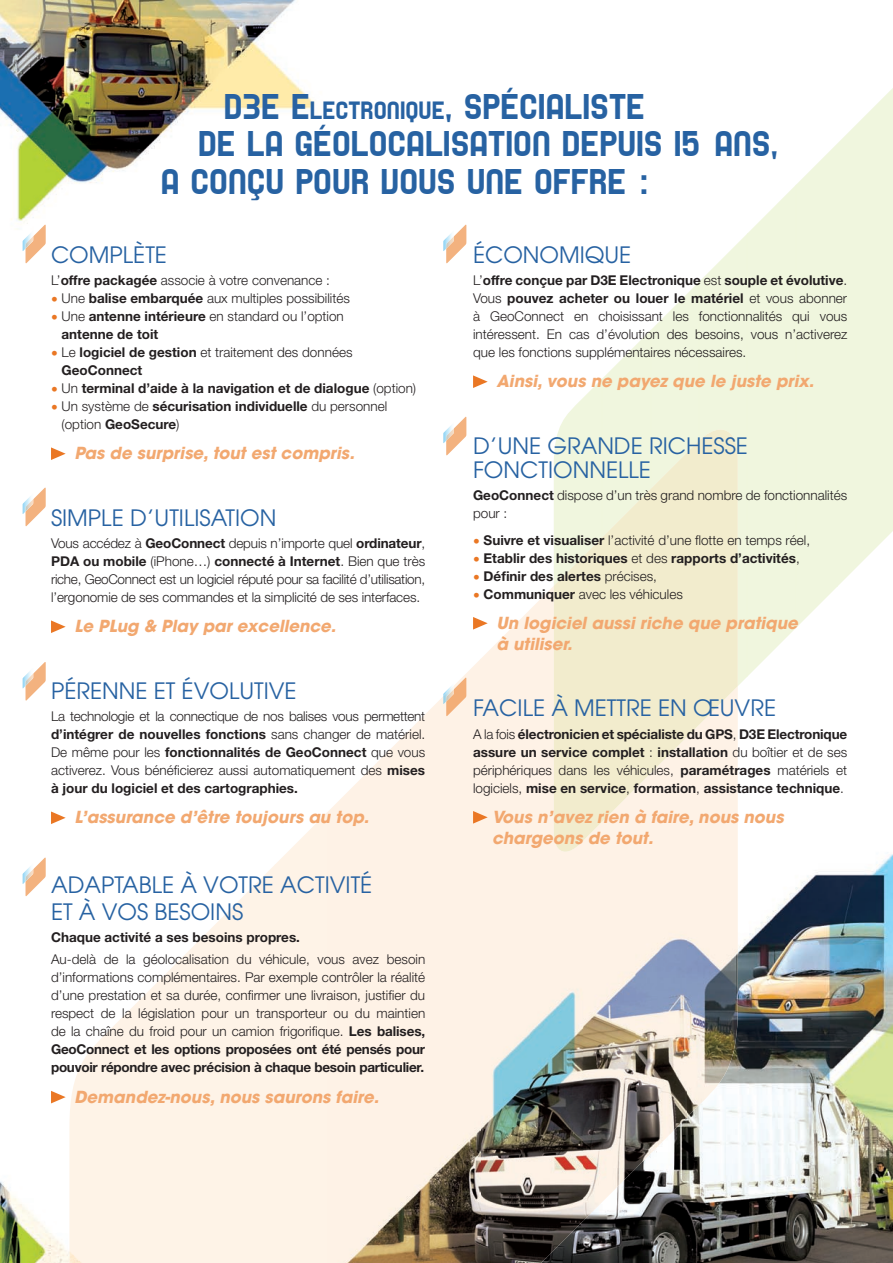
<style>
.page{position:relative;width:893px;height:1263px;background:#fff}
.page>*{position:absolute;margin:0;border:0;box-sizing:border-box;transform-origin:0 0}
.t1{font:37.5px "SF Speedwaystar";color:#2762a2}
.t2{font:22.5px/24px "Avant Garde";color:#2762a2}
.t3{font:italic 700 16.5px/21px "Avant Garde";color:#f2a870}
.t4{font:300 13.5px/18px "Helvetica Neue";color:#231f20;text-align:justify}
.t5{font:700 13.5px/18px "Helvetica Neue";color:#231f20}
.s1{font-size:26.25px}
.s2{font-weight:700}
.s3{color:#ea7724}
.s4{font-weight:300;color:#ea7724}
.s5{font-weight:300}
</style>
<div class="page">
<img style="left:0;top:0;width:893px;height:1263px">
<img style="left:796px;top:88px;width:97px;height:499px">
<img style="left:747px;top:184px;width:49px;height:493px">
<img style="left:699px;top:233px;width:49px;height:453px">
<img style="left:650px;top:281px;width:49px;height:148px">
<img style="left:602px;top:330px;width:49px;height:99px">
<img style="left:554px;top:378px;width:49px;height:51px">
<img style="left:796px;top:586px;width:42px;height:42px">
<img style="left:480px;top:586px;width:104px;height:677px">
<img style="left:429px;top:658px;width:52px;height:605px">
<img style="left:687px;top:852px;width:51px;height:266px">
<img style="left:377px;top:710px;width:53px;height:553px">
<img style="left:635px;top:852px;width:52px;height:317px">
<img style="left:326px;top:761px;width:52px;height:502px">
<img style="left:583px;top:852px;width:52px;height:369px">
<div style="left:275px;top:813px;width:52px;height:450px;background:#fef3e7"></div>
<div style="left:223px;top:864px;width:53px;height:399px;background:#fef3e7"></div>
<img style="left:172px;top:916px;width:52px;height:347px">
<img style="left:120px;top:967px;width:52px;height:296px">
<img style="left:69px;top:1018px;width:52px;height:245px">
<img style="left:554px;top:429px;width:184px;height:423px">
<svg style="left:473px;top:375px;width:15px;height:13px"></svg>
<svg style="left:473px;top:617px;width:15px;height:12px"></svg>
<svg style="left:473px;top:811px;width:15px;height:13px"></svg>
<img style="left:446px;top:225px;width:20px;height:38px">
<img style="left:443px;top:231px;width:11px;height:20px">
<svg style="left:446px;top:236px;width:8px;height:13px"></svg>
<img style="left:446px;top:417px;width:20px;height:38px">
<img style="left:443px;top:423px;width:11px;height:20px">
<svg style="left:446px;top:428px;width:8px;height:13px"></svg>
<img style="left:446px;top:677px;width:20px;height:39px">
<img style="left:443px;top:701px;width:11px;height:3px">
<svg style="left:443px;top:684px;width:11px;height:17px"></svg>
<svg style="left:51px;top:447px;width:15px;height:13px"></svg>
<svg style="left:51px;top:620px;width:15px;height:13px"></svg>
<svg style="left:51px;top:811px;width:15px;height:13px"></svg>
<svg style="left:51px;top:1091px;width:15px;height:12px"></svg>
<img style="left:26px;top:225px;width:20px;height:38px">
<img style="left:23px;top:231px;width:10px;height:20px">
<svg style="left:26px;top:236px;width:7px;height:13px"></svg>
<img style="left:26px;top:488px;width:20px;height:38px">
<img style="left:23px;top:494px;width:10px;height:20px">
<svg style="left:26px;top:499px;width:7px;height:12px"></svg>
<img style="left:26px;top:662px;width:20px;height:38px">
<img style="left:23px;top:668px;width:10px;height:20px">
<svg style="left:26px;top:674px;width:7px;height:12px"></svg>
<img style="left:26px;top:857px;width:20px;height:39px">
<img style="left:23px;top:864px;width:10px;height:20px">
<svg style="left:26px;top:869px;width:7px;height:12px"></svg>
<h1 class="t1" style="left:224px;top:86px;width:423px">D3E E<span class="s1">LECTRONIQUE</span>, SPÉCIALISTE</h1>
<h1 class="t1" style="left:198px;top:123px;width:582px">DE LA GÉOLOCALISATION DEPUIS 15 ANS,</h1>
<h1 class="t1" style="left:161px;top:161px;width:489px">A CONÇU POUR VOUS UNE OFFRE :</h1>
<h2 class="t2" style="left:51px;top:242px;width:117px">COMPLÈTE</h2>
<p class="t4" style="left:51px;top:271px;width:281px">L’<span class="s2">offre packagée</span> associe à votre convenance :</p>
<p class="t4" style="left:51px;top:289px;width:300px"><span class="s3">•</span> Une <span class="s2">balise embarquée</span> aux multiples possibilités</p>
<p class="t5" style="left:62px;top:307px;width:284px;text-indent:-11px"><span class="s4">•</span> <span class="s5">Une</span> antenne intérieure <span class="s5">en standard ou l’option </span>antenne de toit</p>
<p class="t5" style="left:62px;top:343px;width:292px;text-indent:-11px"><span class="s4">•</span> <span class="s5">Le</span> logiciel de gestion <span class="s5">et traitement des données<br></span>GeoConnect</p>
<p class="t5" style="left:51px;top:379px;width:367px"><span class="s4">•</span> <span class="s5">Un</span> terminal d’aide à la navigation et de dialogue <span class="s5">(option)</span></p>
<p class="t5" style="left:62px;top:397px;width:327px;text-indent:-11px"><span class="s4">•</span> <span class="s5">Un système de</span> sécurisation individuelle <span class="s5">du personnel (option</span> GeoSecure<span class="s5">)</span></p>
<p class="t3" style="left:74px;top:443px;width:282px">Pas de surprise, tout est compris.</p>
<h2 class="t2" style="left:51px;top:505px;width:227px">SIMPLE D’UTILISATION</h2>
<p class="t4" style="left:51px;top:534px;width:376px">Vous accédez à <span class="s2">GeoConnect</span> depuis n’importe quel <span class="s2">ordinateur</span>, <span class="s2">PDA ou mobile</span> (iPhone…) <span class="s2">connecté à Internet</span>. Bien que très riche, GeoConnect est un logiciel réputé pour sa facilité d’utilisation, l’ergonomie de ses commandes et la simplicité de ses interfaces.</p>
<p class="t3" style="left:74px;top:616px;width:263px">Le PLug &amp; Play par excellence.</p>
<h2 class="t2" style="left:51px;top:678px;width:247px">PÉRENNE ET ÉVOLUTIVE</h2>
<p class="t4" style="left:51px;top:707px;width:376px">La technologie et la connectique de nos balises vous permettent <span class="s2">d’intégrer de nouvelles fonctions</span> sans changer de matériel.<br>De même pour les <span class="s2">fonctionnalités de GeoConnect</span> que vous activerez. Vous bénéficierez aussi automatiquement des <span class="s2">mises à jour du logiciel et des cartographies.</span></p>
<p class="t3" style="left:74px;top:807px;width:296px">L’assurance d’être toujours au top.</p>
<h2 class="t2" style="left:51px;top:871px;width:323px;line-height:27px">ADAPTABLE À VOTRE ACTIVITÉ<br>ET À VOS BESOINS</h2>
<p class="t5" style="left:51px;top:928px;width:251px">Chaque activité a ses besoins propres.</p>
<p class="t4" style="left:51px;top:950px;width:376px">Au-delà de la géolocalisation du véhicule, vous avez besoin d’informations complémentaires. Par exemple contrôler la réalité d’une prestation et sa durée, confirmer une livraison, justifier du respect de la législation pour un transporteur ou du maintien de la chaîne du froid pour un camion frigorifique. <span class="s2">Les balises, GeoConnect et les options proposées ont été pensés pour pouvoir répondre avec précision à chaque besoin particulier.</span></p>
<p class="t3" style="left:74px;top:1086px;width:306px">Demandez-nous, nous saurons faire.</p>
<h2 class="t2" style="left:473px;top:242px;width:160px">ÉCONOMIQUE</h2>
<p class="t4" style="left:473px;top:271px;width:376px">L’<span class="s2">offre conçue par D3E Electronique</span> est <span class="s2">souple et évolutive</span>.<br>Vous <span class="s2">pouvez acheter ou louer le matériel</span> et vous abonner à GeoConnect en choisissant les fonctionnalités qui vous intéressent. En cas d’évolution des besoins, vous n’activerez que les fonctions supplémentaires nécessaires.</p>
<p class="t3" style="left:496px;top:371px;width:319px">Ainsi, vous ne payez que le juste prix.</p>
<h2 class="t2" style="left:473px;top:433px;width:276px">D’UNE GRANDE RICHESSE<br>FONCTIONNELLE</h2>
<p class="t4" style="left:473px;top:486px;width:376px"><span class="s2">GeoConnect</span> dispose d’un très grand nombre de fonctionnalités pour :</p>
<p class="t4" style="left:473px;top:530px;width:339px"><span class="s3">•</span> <span class="s2">Suivre et visualiser</span> l’activité d’une flotte en temps réel,</p>
<p class="t5" style="left:473px;top:548px;width:328px"><span class="s4">•</span> Etablir des historiques <span class="s5">et des</span> rapports d’activités<span class="s5">,</span></p>
<p class="t5" style="left:473px;top:566px;width:185px"><span class="s4">•</span> Définir des alertes <span class="s5">précises,</span></p>
<p class="t4" style="left:473px;top:584px;width:211px"><span class="s3">•</span> <span class="s2">Communiquer</span> avec les véhicules</p>
<p class="t3" style="left:496px;top:612px;width:303px">Un logiciel aussi riche que pratique à utiliser.</p>
<h2 class="t2" style="left:473px;top:696px;width:305px">FACILE À METTRE EN ŒUVRE</h2>
<p class="t5" style="left:473px;top:724px;width:376px;text-align:justify"><span class="s5">A la fois</span> électronicien et spécialiste du GPS<span class="s5">,</span> D3E Electronique assure un service complet <span class="s5">:</span> installation <span class="s5">du boîtier et de ses périphériques dans les véhicules,</span> paramétrages <span class="s5">matériels et logiciels,</span> mise en service<span class="s5">,</span> formation<span class="s5">,</span> assistance technique<span class="s5">.</span></p>
<p class="t3" style="left:492px;top:806px;width:293px">Vous n’avez rien à faire, nous nous chargeons de tout.</p>
</div>
